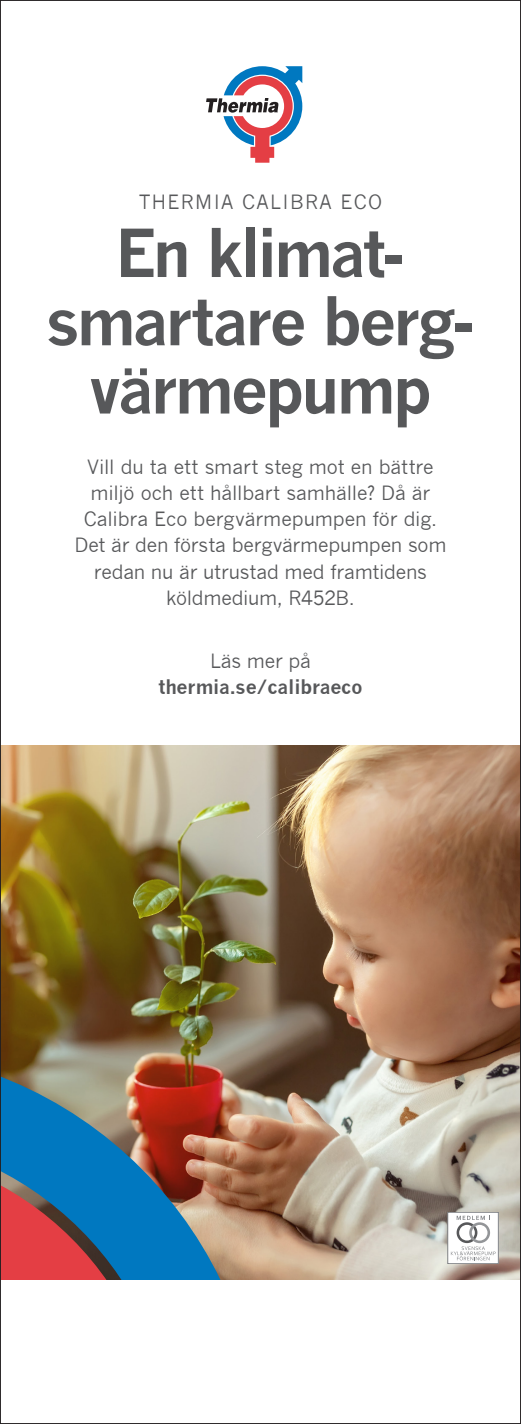
<style>
.page{position:relative;width:521px;height:1424px;background:#fff}
.page>*{position:absolute;margin:0;border:0;box-sizing:border-box;transform-origin:0 0}
.t1{font:700 64.75px/68.2px "News Gothic";letter-spacing:-.05em;color:#57585a;text-align:center}
.t2{font:19.25px/26.2px "News Gothic";letter-spacing:-.01em;color:#57585a;text-align:center}
.t3{font:700 19.25px "News Gothic";letter-spacing:-.01em;color:#57585a}
.t4{font:19.25px "News Gothic";letter-spacing:.07em;color:#57585a}
</style>
<div class="page">
<img style="left:2px;top:745px;width:517px;height:535px">
<svg style="left:206px;top:66px;width:96px;height:97px"></svg>
<img style="left:2px;top:1049px;width:259px;height:231px">
<div style="left:447px;top:1212px;width:51px;height:52px;background:#fff"></div>
<div style="left:447px;top:1212px;width:51px;height:52px;border:1px solid #808285"></div>
<svg style="left:451px;top:1216px;width:45px;height:44px"></svg>
<p class="t4" style="left:139px;top:191px;width:245px">THERMIA CALIBRA ECO</p>
<h1 class="t1" style="left:46px;top:218px;width:431px">En klimat&shy;smartare berg&shy;värmepump</h1>
<p class="t2" style="left:74px;top:454px;width:373px">Vill du ta ett smart steg mot en bättre miljö och ett hållbart samhälle? Då är Calibra Eco bergvärmepumpen för dig.<br>Det är den första bergvärmepumpen som redan nu är utrustad med framtidens köldmedium, R452B.</p>
<p class="t2" style="left:210px;top:648px;width:102px">Läs mer på</p>
<p class="t3" style="left:159px;top:675px;width:205px">thermia.se/calibraeco</p>
</div>
